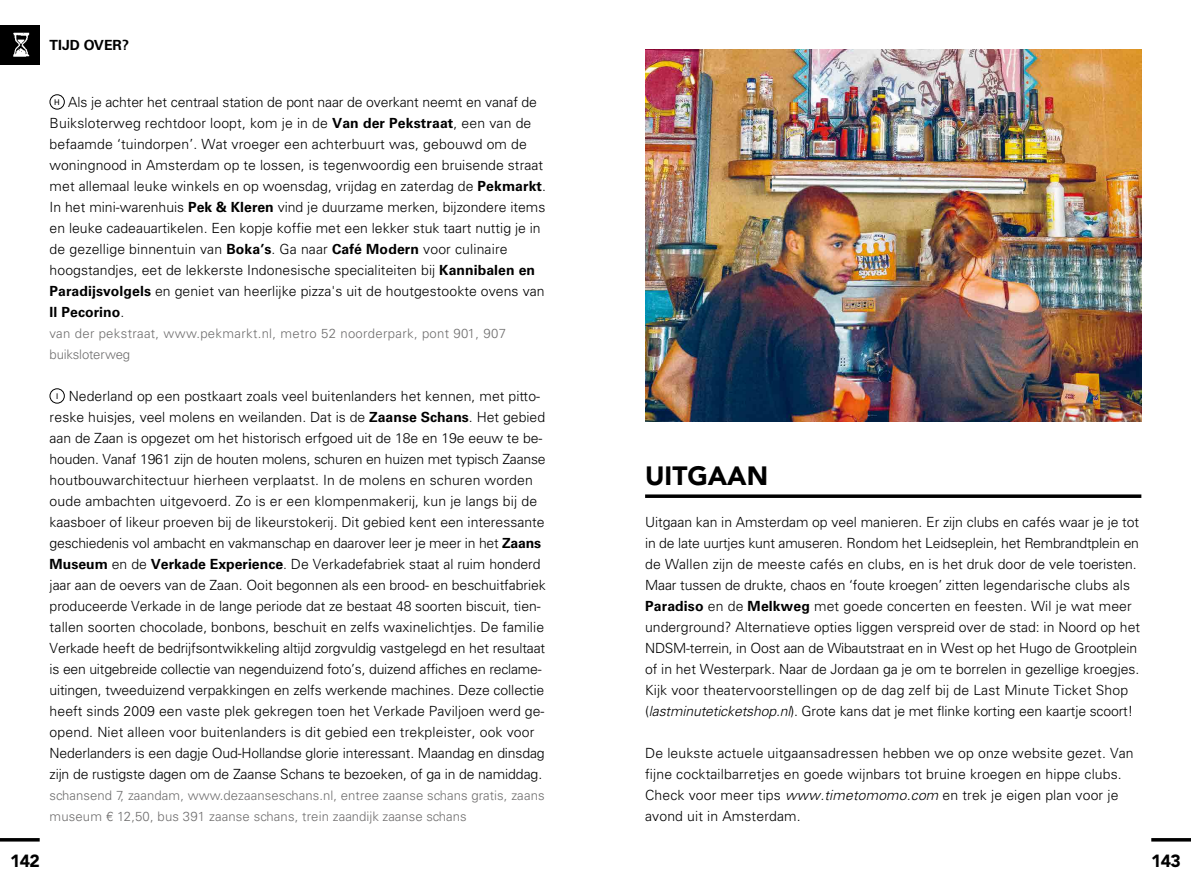
<style>
.page{position:relative;width:1191px;height:893px;background:#fff}
.page>*{position:absolute;margin:0;border:0;box-sizing:border-box;transform-origin:0 0}
.t1{font:900 26.25px "Avenir LT Std";color:#000}
.t2{font:900 17.5px "Avenir LT Std";letter-spacing:-.04em;color:#000}
.t3{font:300 14px/21px "Univers LT Std";color:#000}
.t4{font:700 14px "Univers LT Std";color:#000}
.t5{font:300 13.12px/21px "Univers LT Std";letter-spacing:.005em;color:#706f6f}
.t6{font:300 13.12px/21px "Univers LT Std";letter-spacing:.025em;color:#706f6f}
.s1{font-weight:400;font-size:7.88px}
.s2{font-weight:700}
.s3{font-style:italic}
</style>
<div class="page">
<div style="left:50px;top:94px;width:15px;height:15px;border:1px solid #000;border-radius:50%"></div>
<div style="left:50px;top:388px;width:15px;height:15px;border:1px solid #000;border-radius:50%"></div>
<svg style="left:645px;top:494px;width:496px;height:4px;background:#1f1f1f"></svg>
<hr style="left:1151px;top:838px;width:40px;height:3px;background:#000">
<hr style="left:0;top:838px;width:40px;height:3px;background:#000">
<div style="left:0;top:25px;width:40px;height:39px;background:#000"></div>
<img style="left:13px;top:32px;width:17px;height:25px">
<img style="left:645px;top:50px;width:496px;height:371px">
<p class="t4" style="left:50px;top:37px;width:81px">TIJD OVER?</p>
<p class="t3" style="left:50px;top:91px;width:498px;text-indent:5px"><span class="s1">H</span> Als je achter het centraal station de pont naar de overkant neemt en vanaf de Buiksloterweg rechtdoor loopt, kom je in de <span class="s2">Van der Pekstraat</span>, een van de befaamde ‘tuindorpen’. Wat vroeger een achterbuurt was, gebouwd om de woningnood in Amsterdam op te lossen, is tegenwoordig een bruisende straat met allemaal leuke winkels en op woensdag, vrijdag en zaterdag de <span class="s2">Pekmarkt</span>.<br>In het mini-warenhuis <span class="s2">Pek &amp; Kleren</span> vind je duurzame merken, bijzondere items en leuke cadeauartikelen. Een kopje koffie met een lekker stuk taart nuttig je in de gezellige binnentuin van <span class="s2">Boka’s</span>. Ga naar <span class="s2">Café Modern</span> voor culinaire hoogstandjes, eet de lekkerste Indonesische specialiteiten bij <span class="s2">Kannibalen en Paradijsvolgels</span> en geniet van heerlijke pizza's uit de houtgestookte ovens van <span class="s2">Il Pecorino</span>.</p>
<p class="t6" style="left:50px;top:322px;width:458px">van der pekstraat, www.pekmarkt.nl, metro 52 noorderpark, pont 901, 907 buiksloterweg</p>
<p class="t3" style="left:50px;top:385px;width:498px;text-indent:6px"><span class="s1">I</span> Nederland op een postkaart zoals veel buitenlanders het kennen, met pitto&shy;reske huisjes, veel molens en weilanden. Dat is de <span class="s2">Zaanse Schans</span>. Het gebied aan de Zaan is opgezet om het historisch erfgoed uit de 18e en 19e eeuw te be&shy;houden. Vanaf 1961 zijn de houten molens, schuren en huizen met typisch Zaanse houtbouwarchitectuur hierheen verplaatst. In de molens en schuren worden oude ambachten uitgevoerd. Zo is er een klompenmakerij, kun je langs bij de kaasboer of likeur proeven bij de likeurstokerij. Dit gebied kent een interessante geschiedenis vol ambacht en vakmanschap en daarover leer je meer in het <span class="s2">Zaans Museum</span> en de <span class="s2">Verkade Experience</span>. De Verkadefabriek staat al ruim honderd jaar aan de oevers van de Zaan. Ooit begonnen als een brood- en beschuitfabriek produceerde Verkade in de lange periode dat ze bestaat 48 soorten biscuit, tien&shy;tallen soorten chocolade, bonbons, beschuit en zelfs waxinelichtjes. De familie Verkade heeft de bedrijfsontwikkeling altijd zorgvuldig vastgelegd en het resultaat is een uitgebreide collectie van negenduizend foto’s, duizend affiches en reclame&shy;uitingen, tweeduizend verpakkingen en zelfs werkende machines. Deze collectie heeft sinds 2009 een vaste plek gekregen toen het Verkade Paviljoen werd ge&shy;opend. Niet alleen voor buitenlanders is dit gebied een trekpleister, ook voor Nederlanders is een dagje Oud-Hollandse glorie interessant. Maandag en dinsdag zijn de rustigste dagen om de Zaanse Schans te bezoeken, of ga in de namiddag.</p>
<p class="t5" style="left:50px;top:784px;width:496px">schansend 7, zaandam, www.dezaanseschans.nl, entree zaanse schans gratis, zaans museum € 12,50, bus 391 zaanse schans, trein zaandijk zaanse schans</p>
<h1 class="t1" style="left:645px;top:459px;width:125px">UITGAAN</h1>
<p class="t3" style="left:645px;top:511px;width:496px">Uitgaan kan in Amsterdam op veel manieren. Er zijn clubs en cafés waar je je tot in de late uurtjes kunt amuseren. Rondom het Leidseplein, het Rembrandtplein en de Wallen zijn de meeste cafés en clubs, en is het druk door de vele toeristen.<br>Maar tussen de drukte, chaos en ‘foute kroegen’ zitten legendarische clubs als <span class="s2">Paradiso</span> en de <span class="s2">Melkweg</span> met goede concerten en feesten. Wil je wat meer underground? Alternatieve opties liggen verspreid over de stad: in Noord op het NDSM-terrein, in Oost aan de Wibautstraat en in West op het Hugo de Grootplein of in het Westerpark. Naar de Jordaan ga je om te borrelen in gezellige kroegjes.<br>Kijk voor theatervoorstellingen op de dag zelf bij de Last Minute Ticket Shop (<span class="s3">lastminuteticketshop.nl</span>). Grote kans dat je met flinke korting een kaartje scoort!</p>
<p class="t3" style="left:645px;top:742px;width:490px">De leukste actuele uitgaansadressen hebben we op onze website gezet. Van fijne cocktailbarretjes en goede wijnbars tot bruine kroegen en hippe clubs.<br>Check voor meer tips <span class="s3">www.timetomomo.com</span> en trek je eigen plan voor je avond uit in Amsterdam.</p>
<p class="t2" style="left:10px;top:850px;width:31px">142</p>
<p class="t2" style="left:1151px;top:850px;width:31px">143</p>
</div>
